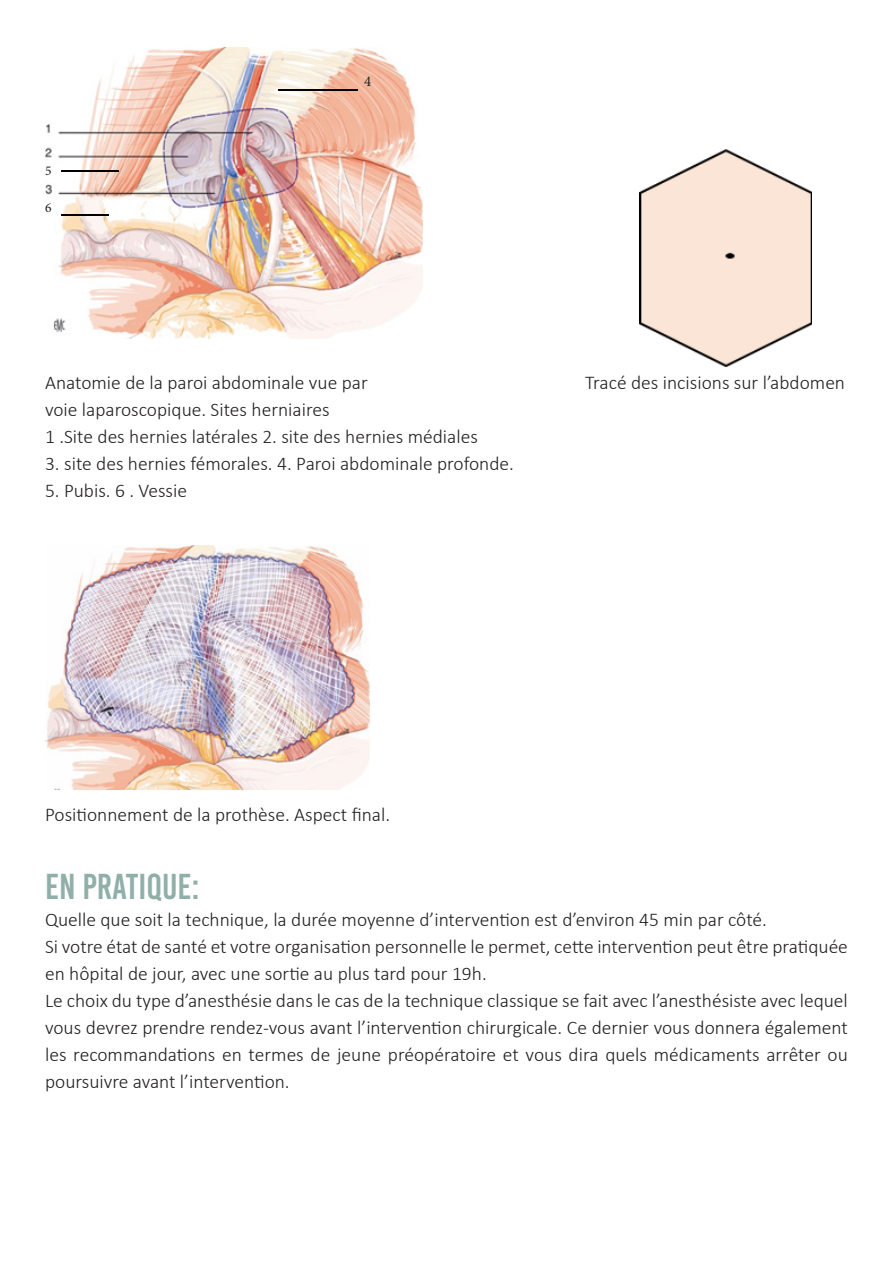
<style>
.page{position:relative;width:893px;height:1263px;background:#fff}
.page>*{position:absolute;margin:0;border:0;box-sizing:border-box;transform-origin:0 0}
.t1{font:36px "Bebas Kai";color:#91afa9}
.t2{font:300 19.5px/27px "Calibri";color:#231f20}
.t3{font:15px "Minion Pro";color:#231f20}
.t4{font:13.5px "Minion Pro";color:#231f20}
</style>
<div class="page">
<img style="left:46px;top:47px;width:377px;height:291px">
<img style="left:640px;top:149px;width:172px;height:218px">
<img style="left:279px;top:90px;width:78px;height:1px">
<img style="left:62px;top:171px;width:57px;height:1px">
<img style="left:62px;top:215px;width:47px;height:1px">
<img style="left:46px;top:546px;width:324px;height:243px">
<p class="t4" style="left:45px;top:161px;width:8px">5</p>
<p class="t4" style="left:45px;top:199px;width:8px">6</p>
<p class="t3" style="left:364px;top:71px;width:9px">4</p>
<p class="t2" style="left:45px;top:369px;width:324px">Anatomie de la paroi abdominale vue par</p>
<p class="t2" style="left:585px;top:369px;width:261px">Tracé des incisions sur l’abdomen</p>
<p class="t2" style="left:45px;top:396px;width:286px">voie laparoscopique. Sites herniaires</p>
<p class="t2" style="left:45px;top:423px;width:434px">1 .Site des hernies latérales 2. site des hernies médiales</p>
<p class="t2" style="left:45px;top:450px;width:470px">3. site des hernies fémorales. 4. Paroi abdominale profonde.</p>
<p class="t2" style="left:45px;top:477px;width:144px">5. Pubis. 6 . Vessie</p>
<p class="t2" style="left:45px;top:801px;width:347px">Positionnement de la prothèse. Aspect final.</p>
<p class="t1" style="left:45px;top:867px;width:156px">EN PRATIQUE:</p>
<p class="t2" style="left:45px;top:906px;width:723px">Quelle que soit la technique, la durée moyenne d’intervention est d’environ 45 min par côté.</p>
<p class="t2" style="left:45px;top:933px;width:804px">Si votre état de santé et votre organisation personnelle le permet, cette intervention peut être pratiquée en hôpital de jour, avec une sortie au plus tard pour 19h.</p>
<p class="t2" style="left:45px;top:987px;width:804px;text-align:justify">Le choix du type d’anesthésie dans le cas de la technique classique se fait avec l’anesthésiste avec lequel vous devrez prendre rendez-vous avant l’intervention chirurgicale. Ce dernier vous donnera également les recommandations en termes de jeune préopératoire et vous dira quels médicaments arrêter ou poursuivre avant l’intervention.</p>
</div>
